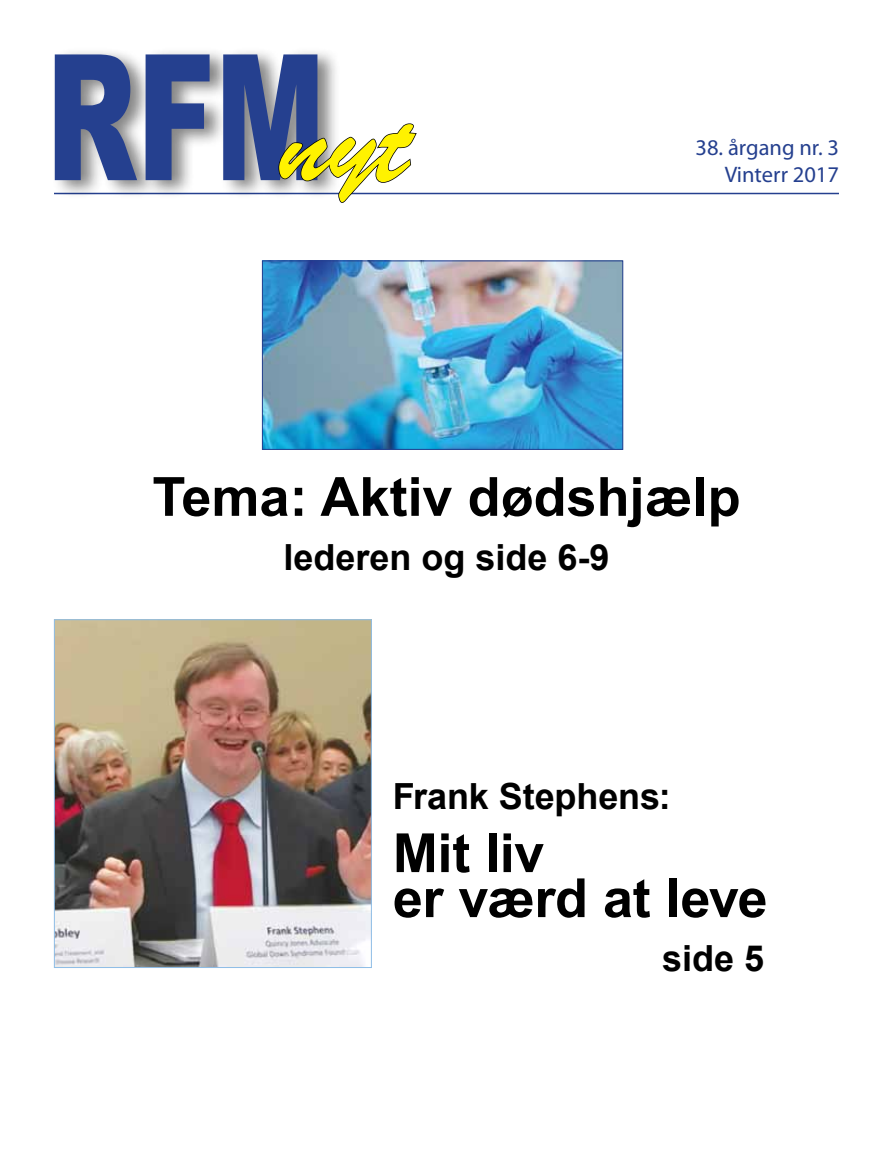
<style>
.page{position:relative;width:893px;height:1170px;background:#fff}
.page>*{position:absolute;margin:0;border:0;box-sizing:border-box;transform-origin:0 0}
.t1{font:900 175.5px "Arial";color:#25408f;scale:.67 1}
.t2{font:700 54px/45px "Arial";color:#000}
.t3{font:700 36px "Arial";color:#000}
.t4{font:22.5px "Myriad Pro";color:#25408f}
.s1{font-family:"Brush Script Std";font-weight:400;font-size:108px;color:#fff200}
</style>
<div class="page">
<hr style="left:54px;top:193px;width:785px;height:1px;background:#25408f">
<div style="left:52px;top:47px;width:289px;height:152px;background:#000;opacity:.48"></div>
<svg style="left:279px;top:123px;width:139px;height:80px"></svg>
<img style="left:264px;top:262px;width:357px;height:185px">
<div style="left:262px;top:260px;width:361px;height:189px;border:1px solid #25408f"></div>
<img style="left:56px;top:621px;width:314px;height:344px">
<div style="left:54px;top:619px;width:318px;height:348px;border:1px solid #8ebde6"></div>
<h1 class="t1" style="left:46px;top:-10px;width:544px">RFM<span class="s1">nyt</span></h1>
<p class="t4" style="left:696px;top:134px;width:145px">38. årgang nr. 3</p>
<p class="t4" style="left:725px;top:161px;width:116px">Vinterr 2017</p>
<p class="t2" style="left:152px;top:476px;width:590px">Tema: Aktiv dødshjælp</p>
<p class="t3" style="left:283px;top:533px;width:328px">lederen og side 6-9</p>
<p class="t3" style="left:393px;top:772px;width:279px">Frank Stephens:</p>
<p class="t2" style="left:393px;top:832px;width:376px">Mit liv<br>er værd at leve</p>
<p class="t3" style="left:662px;top:934px;width:104px">side 5</p>
</div>
